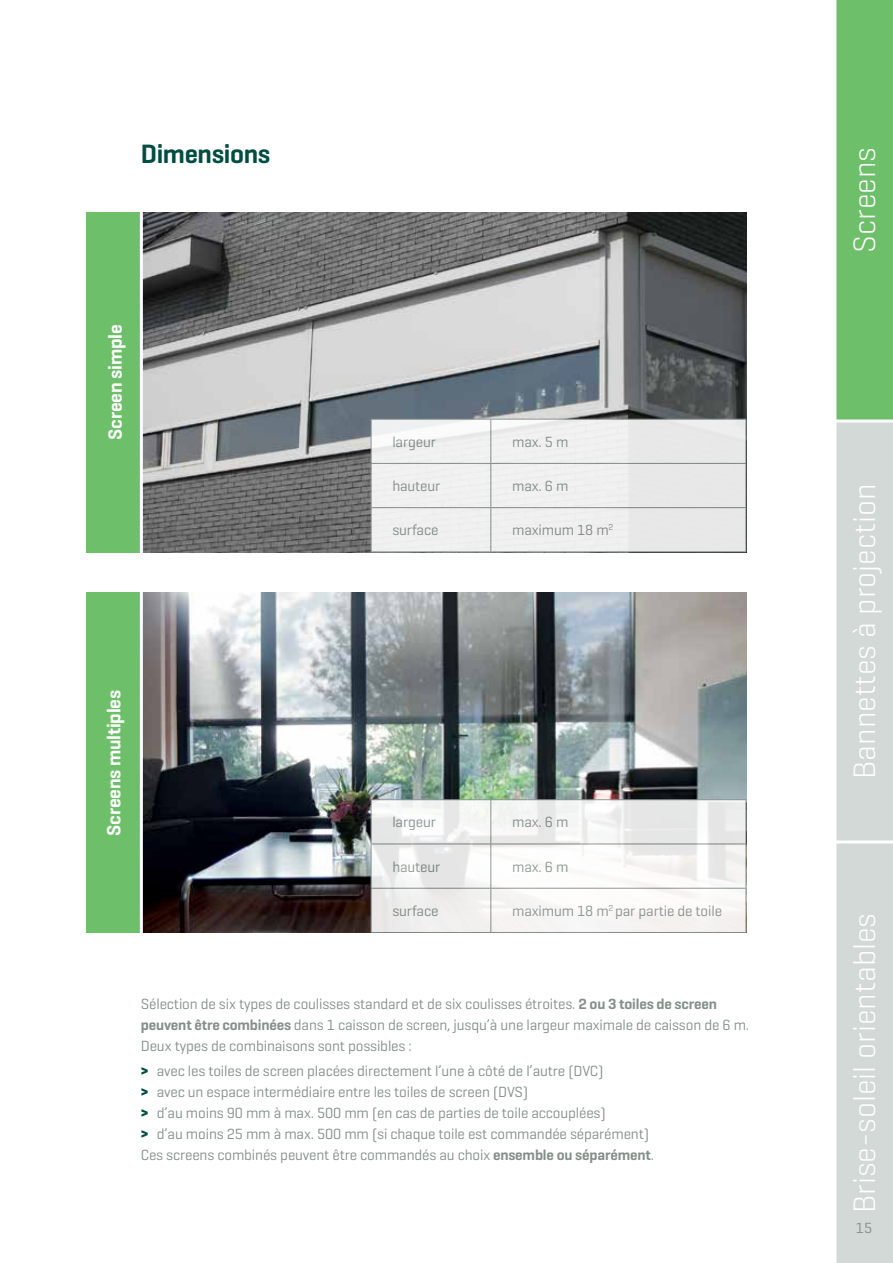
<style>
.page{position:relative;width:893px;height:1263px;background:#fff}
.page>*{position:absolute;margin:0;border:0;box-sizing:border-box;transform-origin:0 0}
.t1{font:300 31.5px "Geogrotesque";color:#fff}
.t2{font:600 27px "Geogrotesque";letter-spacing:-.015em;color:#004d41}
.t3{font:600 19.5px "Geogrotesque";letter-spacing:-.01em;color:#fff}
.t4{font:15px/21px "Geogrotesque";letter-spacing:-.01em;color:#848f8a}
.s1{font-weight:600}
.s2{font-weight:700;color:#004d41}
</style>
<div class="page">
<img style="left:143px;top:593px;width:603px;height:340px">
<img style="left:143px;top:212px;width:603px;height:340px">
<div style="left:86px;top:212px;width:56px;height:340px;background:#6dc069"></div>
<div style="left:86px;top:593px;width:54px;height:340px;background:#6dc069"></div>
<div style="left:372px;top:420px;width:374px;height:131px;background:#eeefef"></div>
<hr style="left:371px;top:419px;width:120px;height:1px;background:#848f8a">
<hr style="left:371px;top:419px;width:1px;height:44px;background:#848f8a">
<hr style="left:491px;top:419px;width:255px;height:1px;background:#848f8a">
<hr style="left:490px;top:419px;width:1px;height:44px;background:#848f8a">
<hr style="left:746px;top:419px;width:1px;height:44px;background:#848f8a">
<hr style="left:371px;top:463px;width:120px;height:1px;background:#848f8a">
<hr style="left:371px;top:464px;width:1px;height:43px;background:#848f8a">
<hr style="left:491px;top:463px;width:255px;height:1px;background:#848f8a">
<hr style="left:490px;top:464px;width:1px;height:43px;background:#848f8a">
<hr style="left:746px;top:464px;width:1px;height:43px;background:#848f8a">
<hr style="left:371px;top:507px;width:120px;height:1px;background:#848f8a">
<hr style="left:371px;top:508px;width:1px;height:43px;background:#848f8a">
<hr style="left:491px;top:507px;width:255px;height:1px;background:#848f8a">
<hr style="left:490px;top:508px;width:1px;height:43px;background:#848f8a">
<hr style="left:746px;top:508px;width:1px;height:43px;background:#848f8a">
<hr style="left:371px;top:551px;width:120px;height:1px;background:#848f8a">
<hr style="left:491px;top:551px;width:255px;height:1px;background:#848f8a">
<svg style="left:372px;top:800px;width:374px;height:132px;fill:#f4f3f2"></svg>
<hr style="left:371px;top:799px;width:120px;height:1px;background:#848f8a">
<hr style="left:371px;top:800px;width:1px;height:43px;background:#848f8a">
<hr style="left:491px;top:799px;width:255px;height:1px;background:#848f8a">
<hr style="left:490px;top:800px;width:1px;height:43px;background:#848f8a">
<hr style="left:746px;top:800px;width:1px;height:43px;background:#848f8a">
<hr style="left:371px;top:843px;width:120px;height:1px;background:#848f8a">
<hr style="left:371px;top:844px;width:1px;height:44px;background:#848f8a">
<hr style="left:491px;top:843px;width:255px;height:1px;background:#848f8a">
<hr style="left:490px;top:844px;width:1px;height:44px;background:#848f8a">
<hr style="left:746px;top:844px;width:1px;height:44px;background:#848f8a">
<hr style="left:371px;top:888px;width:120px;height:1px;background:#848f8a">
<hr style="left:371px;top:888px;width:1px;height:44px;background:#848f8a">
<hr style="left:491px;top:888px;width:255px;height:1px;background:#848f8a">
<hr style="left:490px;top:888px;width:1px;height:44px;background:#848f8a">
<hr style="left:746px;top:888px;width:1px;height:44px;background:#848f8a">
<hr style="left:371px;top:932px;width:120px;height:1px;background:#848f8a">
<hr style="left:491px;top:932px;width:255px;height:1px;background:#848f8a">
<hr style="left:140px;top:183px;width:3px;height:406px;background:#fff">
<div style="left:834px;top:0;width:59px;height:421px;background:#6dc069"></div>
<div style="left:834px;top:421px;width:59px;height:421px;background:#d3d9d6"></div>
<div style="left:834px;top:842px;width:59px;height:421px;background:#d3d9d6"></div>
<hr style="left:834px;top:419px;width:59px;height:3px;background:#fff">
<hr style="left:834px;top:840px;width:59px;height:3px;background:#fff">
<hr style="left:833px;top:0;width:3px;height:1263px;background:#fff">
<h2 class="t2" style="left:141px;top:137px;width:131px">Dimensions</h2>
<h1 class="t1" style="left:845px;top:253px;width:107px;rotate:-90deg">Screens</h1>
<h3 class="t3" style="left:103px;top:440px;width:117px;rotate:-90deg">Screen simple</h3>
<p class="t4" style="left:392px;top:431px;width:45px">largeur</p>
<p class="t4" style="left:512px;top:431px;width:58px">max. 5 m</p>
<p class="t4" style="left:392px;top:475px;width:49px">hauteur</p>
<p class="t4" style="left:512px;top:475px;width:58px">max. 6 m</p>
<p class="t4" style="left:392px;top:519px;width:48px">surface</p>
<p class="t4" style="left:512px;top:519px;width:103px">maximum 18 m<sup>2</sup></p>
<h3 class="t3" style="left:102px;top:836px;width:147px;rotate:-90deg">Screens multiples</h3>
<p class="t4" style="left:392px;top:811px;width:45px">largeur</p>
<p class="t4" style="left:512px;top:811px;width:58px">max. 6 m</p>
<p class="t4" style="left:392px;top:856px;width:49px">hauteur</p>
<p class="t4" style="left:512px;top:856px;width:58px">max. 6 m</p>
<p class="t4" style="left:392px;top:900px;width:48px">surface</p>
<p class="t4" style="left:512px;top:900px;width:211px">maximum 18 m<sup>2</sup> par partie de toile</p>
<p class="t4" style="left:141px;top:993px;width:610px">Sélection de six types de coulisses standard et de six coulisses étroites. <span class="s1">2 ou 3 toiles de screen peuvent être combinées</span> dans 1 caisson de screen, jusqu’à une largeur maximale de caisson de 6 m.<br>Deux types de combinaisons sont possibles :</p>
<p class="t4" style="left:141px;top:1060px;width:515px"><span class="s2">&gt;</span> avec les toiles de screen placées directement l’une à côté de l’autre (DVC)<br><span class="s2">&gt;</span> avec un espace intermédiaire entre les toiles de screen (DVS)<br><span class="s2">&gt;</span> d’au moins 90 mm à max. 500 mm (en cas de parties de toile accouplées)<br><span class="s2">&gt;</span> d’au moins 25 mm à max. 500 mm (si chaque toile est commandée séparément)<br>Ces screens combinés peuvent être commandés au choix <span class="s1">ensemble ou séparément</span>.</p>
<h1 class="t1" style="left:845px;top:779px;width:297px;rotate:-90deg">Bannettes à projection</h1>
<h1 class="t1" style="left:845px;top:1213px;width:302px;rotate:-90deg">Brise-soleil orientables</h1>
<p class="t4" style="left:856px;top:1217px;width:18px">15</p>
</div>
